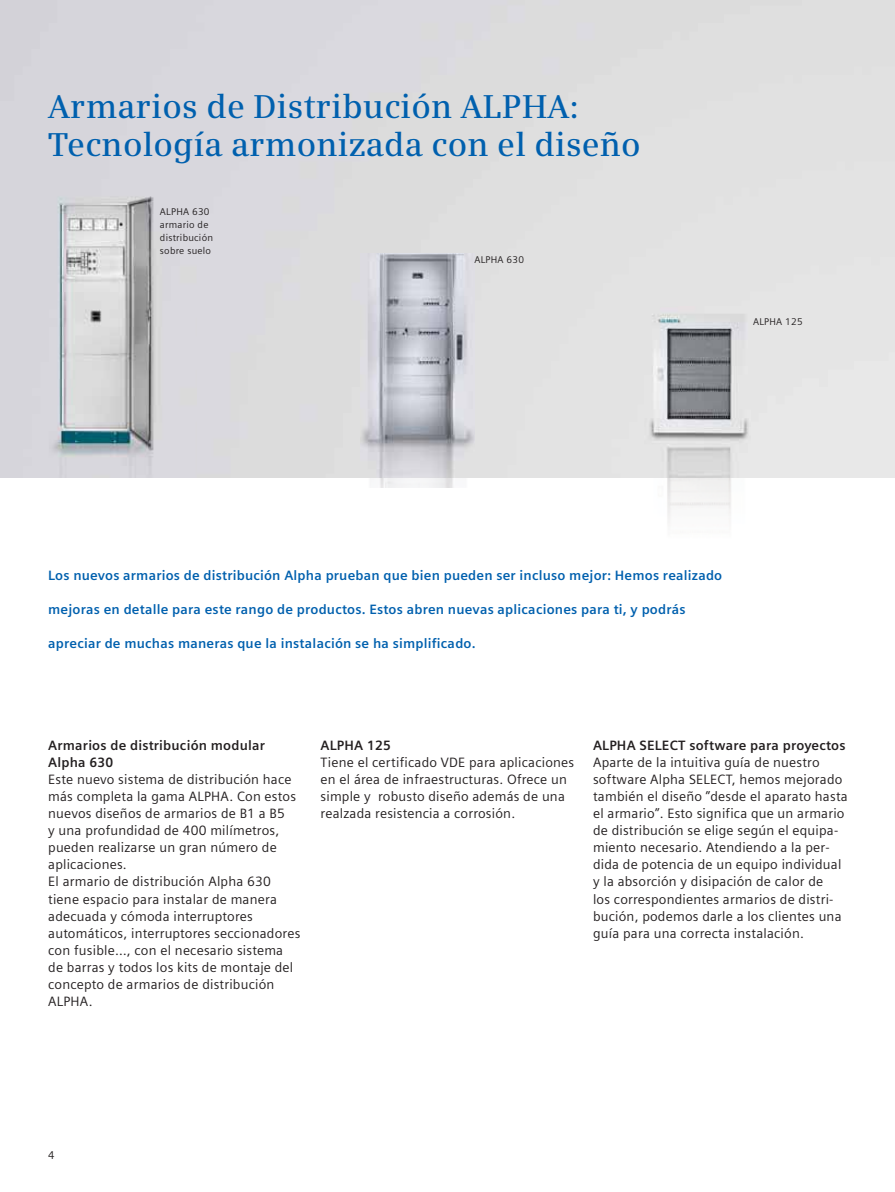
<style>
.page{position:relative;width:895px;height:1192px;background:#fff}
.page>*{position:absolute;margin:0;border:0;box-sizing:border-box;transform-origin:0 0}
.t1{font:600 33px/38.2px "Siemens Serif OT";letter-spacing:.005em;color:#0060ae}
.t2{font:13.5px/17px "Siemens Sans OT";letter-spacing:.015em;color:#231f20}
.t3{font:700 13.5px "Siemens Sans OT";letter-spacing:.015em;color:#0060ae}
.t4{font:700 13.5px/17px "Siemens Sans OT";letter-spacing:.015em;color:#231f20}
.t5{font:11.25px "Siemens Sans OT";color:#231f20}
.t6{font:9.75px/12.8px "Siemens Sans OT";letter-spacing:.025em;color:#231f20}
</style>
<div class="page">
<img style="left:0;top:180px;width:196px;height:298px">
<img style="left:360px;top:253px;width:114px;height:234px">
<img style="left:643px;top:306px;width:106px;height:217px">
<h1 class="t1" style="left:48px;top:90px;width:594px">Armarios de Distribución ALPHA:<br>Tecnología armonizada con el diseño</h1>
<p class="t6" style="left:160px;top:206px;width:55px">ALPHA 630 armario de distribución sobre suelo</p>
<p class="t6" style="left:474px;top:253px;width:51px">ALPHA 630</p>
<p class="t6" style="left:752px;top:316px;width:51px">ALPHA 125</p>
<p class="t3" style="left:48px;top:569px;width:675px">Los nuevos armarios de distribución Alpha prueban que bien pueden ser incluso mejor: Hemos realizado</p>
<p class="t3" style="left:48px;top:603px;width:638px">mejoras en detalle para este rango de productos. Estos abren nuevas aplicaciones para ti, y podrás</p>
<p class="t3" style="left:48px;top:637px;width:428px">apreciar de muchas maneras que la instalación se ha simplificado.</p>
<p class="t4" style="left:48px;top:738px;width:218px">Armarios de distribución modular<br>Alpha 630</p>
<p class="t2" style="left:48px;top:772px;width:253px">Este nuevo sistema de distribución hace más completa la gama ALPHA. Con estos nuevos diseños de armarios de B1 a B5<br>y una profundidad de 400 milímetros, pueden realizarse un gran número de aplicaciones.<br>El armario de distribución Alpha 630 tiene espacio para instalar de manera adecuada y cómoda interruptores automáticos, interruptores seccionadores con fusible…, con el necesario sistema de barras y todos los kits de montaje del concepto de armarios de distribución ALPHA.</p>
<p class="t4" style="left:320px;top:738px;width:72px">ALPHA 125</p>
<p class="t2" style="left:320px;top:755px;width:255px">Tiene el certificado VDE para aplicaciones en el área de infraestructuras. Ofrece un simple y robusto diseño además de una realzada resistencia a corrosión.</p>
<p class="t4" style="left:592px;top:738px;width:254px">ALPHA SELECT software para proyectos</p>
<p class="t2" style="left:592px;top:755px;width:256px">Aparte de la intuitiva guía de nuestro software Alpha SELECT, hemos mejorado también el diseño ”desde el aparato hasta el armario”. Esto significa que un armario de distribución se elige según el equipa&shy;miento necesario. Atendiendo a la per&shy;dida de potencia de un equipo individual y la absorción y disipación de calor de<br>los correspondientes armarios de distri&shy;bución, podemos darle a los clientes una guía para una correcta instalación.</p>
<p class="t5" style="left:48px;top:1149px;width:8px">4</p>
</div>
